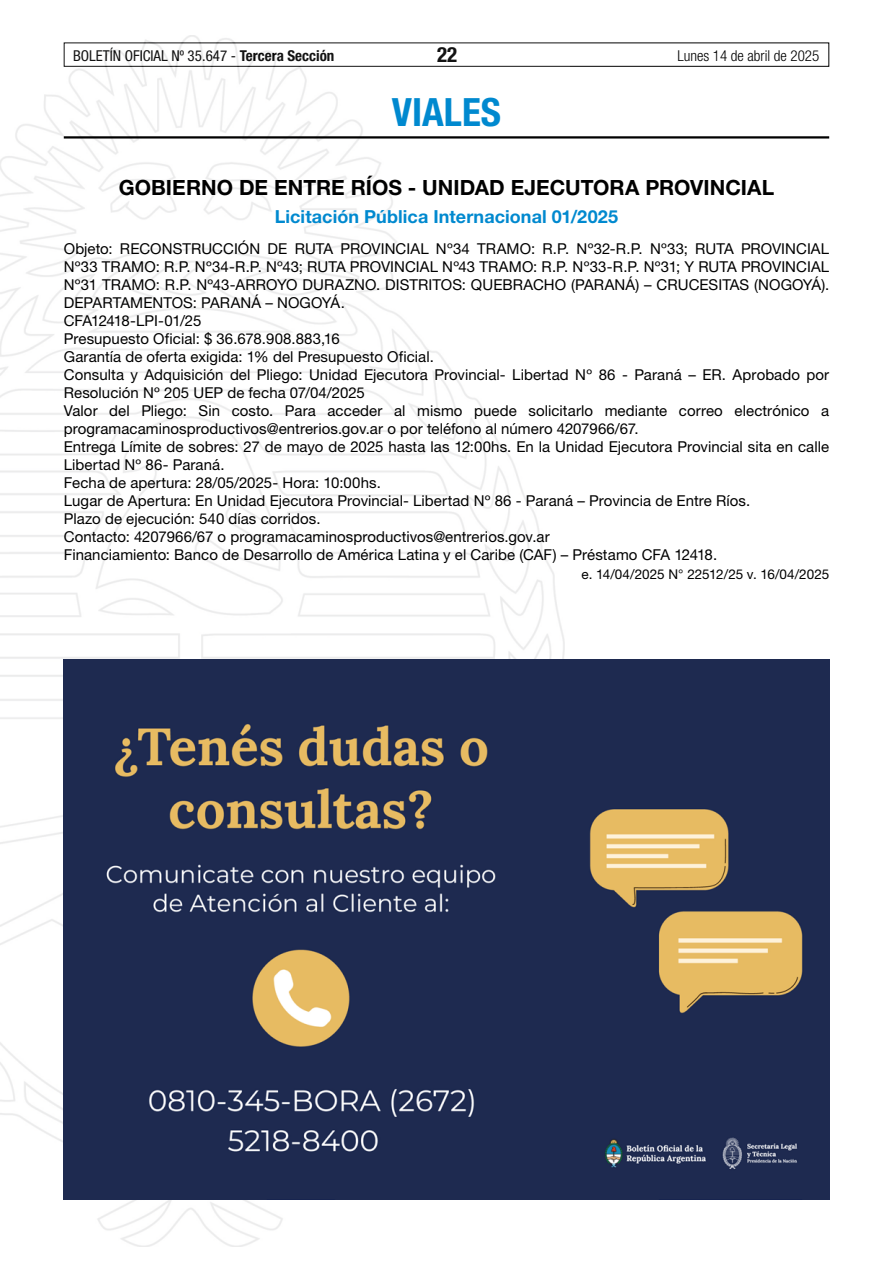
<style>
.page{position:relative;width:893px;height:1263px;background:#fff}
.page>*{position:absolute;margin:0;border:0;box-sizing:border-box;transform-origin:0 0}
.t1{font:700 condensed 39px "Helvetica Neue LT Std";color:#0089cf}
.t2{font:700 21px "Helvetica Neue LT Std";color:#000}
.t3{font:700 condensed 21px "Helvetica Neue LT Std";color:#000}
.t4{font:700 18px "Helvetica Neue LT Std";letter-spacing:.005em;color:#0089cf}
.t5{font:15px/18px "Helvetica Neue LT Std";letter-spacing:.005em;color:#000}
.t6{font:condensed 15px "Helvetica Neue LT Std";color:#000}
.t7{font:300 condensed 15px "Helvetica Neue LT Std";color:#000}
.t8{font:13.5px "Helvetica Neue LT Std";letter-spacing:-.015em;color:#000}
.s1{font-weight:700}
</style>
<div class="page">
<div style="left:64px;top:43px;width:765px;height:24px;border:1px solid #000"></div>
<img style="left:0;top:35px;width:569px;height:1211px">
<hr style="left:64px;top:136px;width:765px;height:3px;background:#000">
<img style="left:64px;top:659px;width:765px;height:540px">
<p class="t6" style="left:73px;top:47px;width:263px">BOLETÍN OFICIAL Nº 35.647 - <span class="s1">Tercera Sección</span></p>
<h2 class="t3" style="left:437px;top:42px;width:22px">22</h2>
<p class="t7" style="left:677px;top:47px;width:143px">Lunes 14 de abril de 2025</p>
<h1 class="t1" style="left:392px;top:88px;width:111px">VIALES</h1>
<h2 class="t2" style="left:119px;top:174px;width:657px">GOBIERNO DE ENTRE RÍOS - UNIDAD EJECUTORA PROVINCIAL</h2>
<p class="t4" style="left:275px;top:205px;width:345px">Licitación Pública Internacional 01/2025</p>
<p class="t5" style="left:64px;top:239px;width:767px">Objeto: RECONSTRUCCIÓN DE RUTA PROVINCIAL Nº34 TRAMO: R.P. Nº32-R.P. Nº33; RUTA PROVINCIAL Nº33 TRAMO: R.P. Nº34-R.P. Nº43; RUTA PROVINCIAL Nº43 TRAMO: R.P. Nº33-R.P. Nº31; Y RUTA PROVINCIAL Nº31 TRAMO: R.P. Nº43-ARROYO DURAZNO. DISTRITOS: QUEBRACHO (PARANÁ) – CRUCESITAS (NOGOYÁ).<br>DEPARTAMENTOS: PARANÁ – NOGOYÁ.<br>CFA12418-LPI-01/25<br>Presupuesto Oficial: $ 36.678.908.883,16<br>Garantía de oferta exigida: 1% del Presupuesto Oficial.<br>Consulta y Adquisición del Pliego: Unidad Ejecutora Provincial- Libertad Nº 86 - Paraná – ER. Aprobado por Resolución Nº 205 UEP de fecha 07/04/2025<br>Valor del Pliego: Sin costo. Para acceder al mismo puede solicitarlo mediante correo electrónico a programacaminosproductivos@entrerios.gov.ar o por teléfono al número 4207966/67.<br>Entrega Límite de sobres: 27 de mayo de 2025 hasta las 12:00hs. En la Unidad Ejecutora Provincial sita en calle Libertad Nº 86- Paraná.<br>Fecha de apertura: 28/05/2025- Hora: 10:00hs.<br>Lugar de Apertura: En Unidad Ejecutora Provincial- Libertad Nº 86 - Paraná – Provincia de Entre Ríos.<br>Plazo de ejecución: 540 días corridos.<br>Contacto: 4207966/67 o programacaminosproductivos@entrerios.gov.ar<br>Financiamiento: Banco de Desarrollo de América Latina y el Caribe (CAF) – Préstamo CFA 12418.</p>
<p class="t8" style="left:581px;top:566px;width:249px">e. 14/04/2025 N° 22512/25 v. 16/04/2025</p>
</div>
